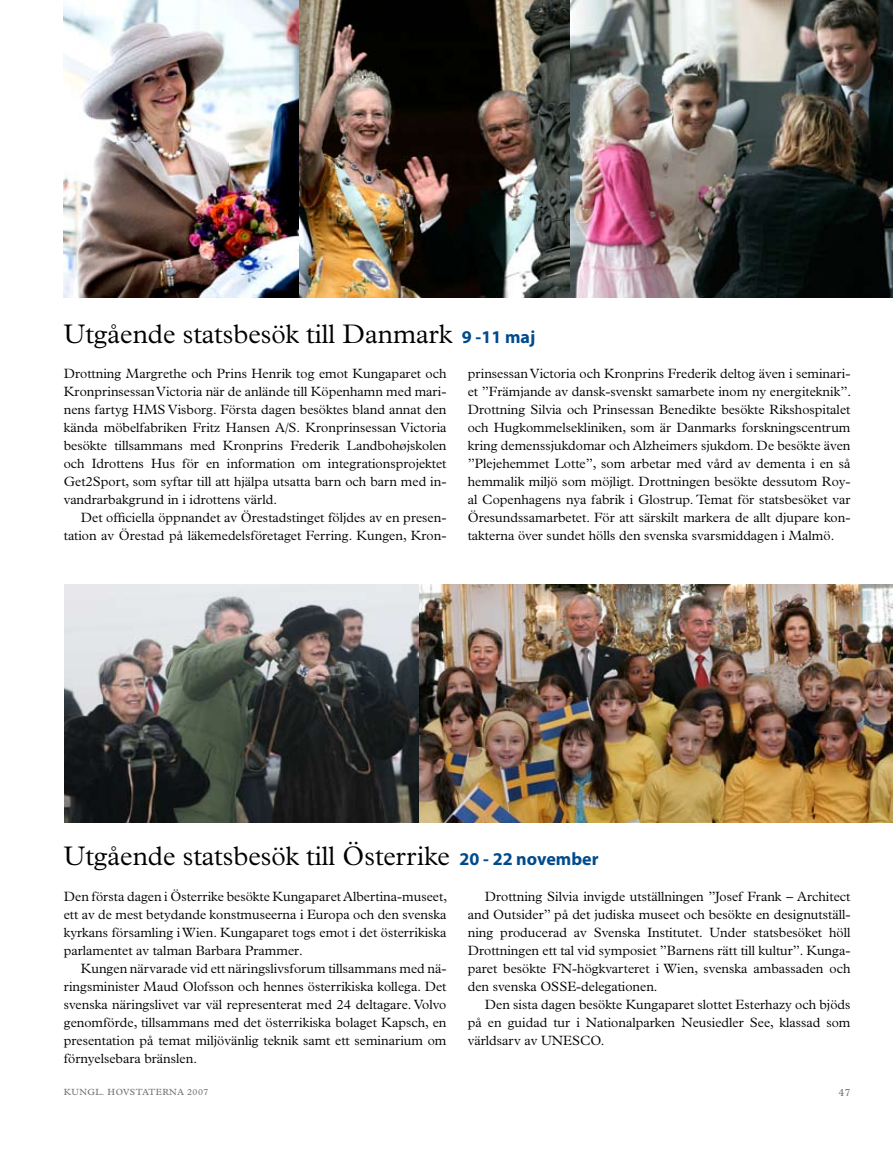
<style>
.page{position:relative;width:893px;height:1149px;background:#fff}
.page>*{position:absolute;margin:0;border:0;box-sizing:border-box;transform-origin:0 0}
.t1{font:300 27px "Plantin";color:#000}
.t2{font:300 13.5px/18px "Plantin";color:#000;text-align:justify}
.t3{font:10.5px "Plantin";color:#6d6f71}
.t4{font:9px "Plantin";letter-spacing:.05em;color:#6d6f71}
.s1{font-family:"Myriad Pro";font-weight:700;font-size:18px;color:#004b8d}
</style>
<div class="page">
<img style="left:65px;top:584px;width:827px;height:238px">
<img style="left:64px;top:0;width:506px;height:298px">
<img style="left:570px;top:0;width:323px;height:298px">
<h1 class="t1" style="left:64px;top:319px;width:473px">Utgående statsbesök till Danmark <span class="s1">9 -11 maj</span></h1>
<p class="t2" style="left:64px;top:365px;width:384px">Drottning Margrethe och Prins Henrik tog emot Kungaparet och Kronprinsessan Victoria när de anlände till Köpenhamn med mari&shy;nens fartyg HMS Visborg. Första dagen besöktes bland annat den kända möbelfabriken Fritz Hansen A/S. Kronprinsessan Victoria besökte tillsammans med Kronprins Frederik Landbohøjskolen och Idrottens Hus för en information om integrationsprojektet Get2Sport, som syftar till att hjälpa utsatta barn och barn med in&shy;vandrarbakgrund in i idrottens värld.</p>
<p class="t2" style="left:64px;top:508px;width:384px;text-align:right">Det officiella öppnandet av Örestadstinget följdes av en presen&shy;tation av Örestad på läkemedelsföretaget Ferring. Kungen, Kron-</p>
<p class="t2" style="left:468px;top:364px;width:385px">prinsessan Victoria och Kronprins Frederik deltog även i seminari&shy;et ”Främjande av dansk-svenskt samarbete inom ny energiteknik”.<br>Drottning Silvia och Prinsessan Benedikte besökte Rikshospitalet och Hugkommelsekliniken, som är Danmarks forskningscentrum kring demenssjukdomar och Alzheimers sjukdom. De besökte även ”Plejehemmet Lotte”, som arbetar med vård av dementa i en så hemmalik miljö som möjligt. Drottningen besökte dessutom Roy&shy;al Copenhagens nya fabrik i Glostrup. Temat för statsbesöket var Öresundssamarbetet. För att särskilt markera de allt djupare kon&shy;takterna över sundet hölls den svenska svarsmiddagen i Malmö.</p>
<h1 class="t1" style="left:64px;top:840px;width:536px">Utgående statsbesök till Österrike <span class="s1">20 - 22 november</span></h1>
<p class="t2" style="left:64px;top:887px;width:385px">Den första dagen i Österrike besökte Kungaparet Albertina-museet, ett av de mest betydande konstmuseerna i Europa och den svenska kyrkans församling i Wien. Kungaparet togs emot i det österrikiska parlamentet av talman Barbara Prammer.</p>
<p class="t2" style="left:64px;top:959px;width:384px;text-indent:17px">Kungen närvarade vid ett näringslivsforum tillsammans med nä&shy;ringsminister Maud Olofsson och hennes österrikiska kollega. Det svenska näringslivet var väl representerat med 24 deltagare. Volvo genomförde, tillsammans med det österrikiska bolaget Kapsch, en presentation på temat miljövänlig teknik samt ett seminarium om förnyelsebara bränslen.</p>
<p class="t2" style="left:468px;top:886px;width:384px;text-indent:17px">Drottning Silvia invigde utställningen ”Josef Frank – Architect and Outsider” på det judiska museet och besökte en designutställ&shy;ning producerad av Svenska Institutet. Under statsbesöket höll Drottningen ett tal vid symposiet ”Barnens rätt till kultur”. Kunga&shy;paret besökte FN-högkvarteret i Wien, svenska ambassaden och den svenska OSSE-delegationen.</p>
<p class="t2" style="left:468px;top:994px;width:384px;text-indent:17px">Den sista dagen besökte Kungaparet slottet Esterhazy och bjöds på en guidad tur i Nationalparken Neusiedler See, klassad som världsarv av UNESCO.</p>
<p class="t4" style="left:64px;top:1086px;width:146px">KUNGL. HOVSTATERNA 2007</p>
<p class="t3" style="left:838px;top:1085px;width:14px">47</p>
</div>
